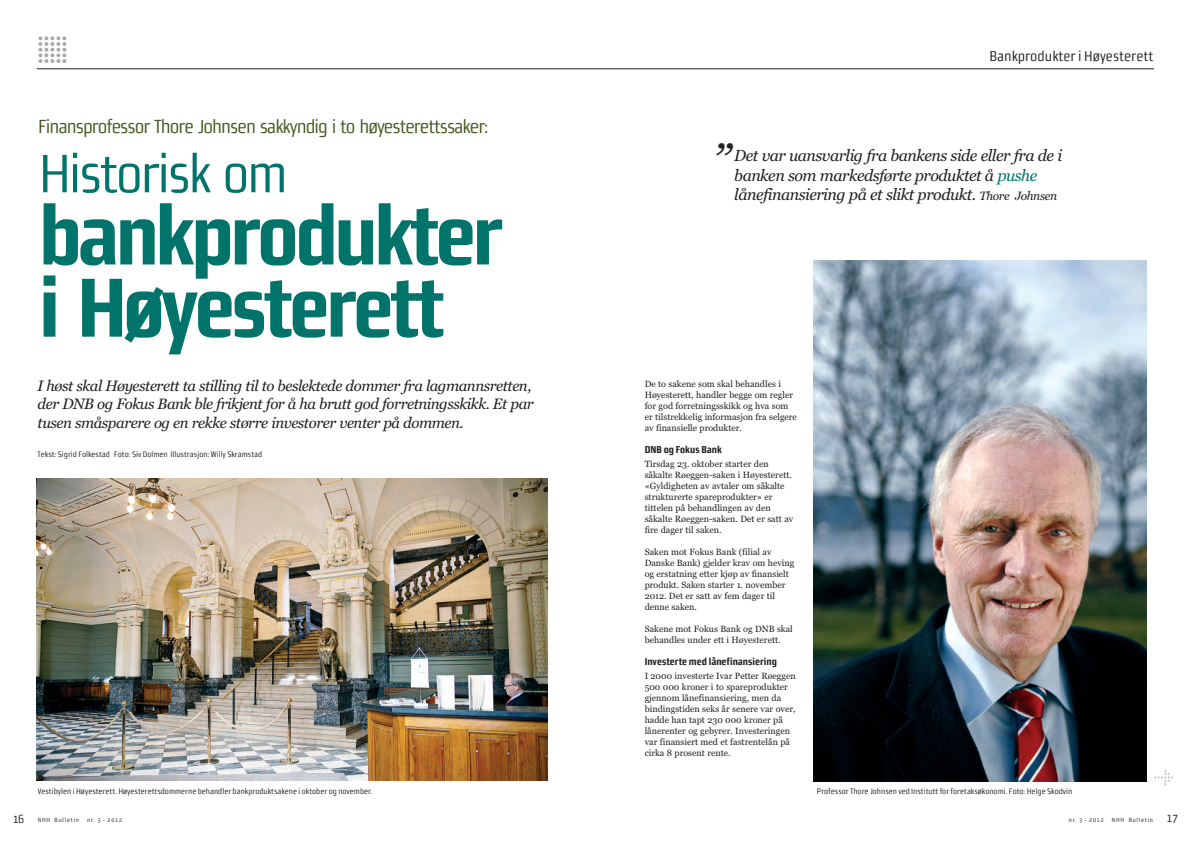
<style>
.page{position:relative;width:1191px;height:842px;background:#fff}
.page>*{position:absolute;margin:0;border:0;box-sizing:border-box;transform-origin:0 0}
.t1{font:83.6px/72.2px "Morgan Sans Cond Bold Office";letter-spacing:-.05em;color:#00736a}
.t2{font:54px "Morgan Sans Cond Regular Office";letter-spacing:-.05em;color:#00736a}
.t3{font:italic 46.7px "Georgia";color:#231f20}
.t4{font:19px "Morgan Sans Cond Regular Office";letter-spacing:-.05em;color:#44591f}
.t5{font:italic 16px/19.2px "Georgia";letter-spacing:-.03em;color:#231f20}
.t6{font:italic 15px/18.4px "Georgia";letter-spacing:-.03em;color:#231f20}
.t7{font:14.2px "Morgan Sans Cond Regular Office";color:#231f20}
.t8{font:10px "Morgan Sans Cond Bold Office";color:#231f20}
.t9{font:9px/11px "Georgia";color:#231f20}
.t10{font:8px "Morgan Sans Cond Regular Office";color:#231f20}
.t11{font:6px "Morgan Sans Cond Regular Office";letter-spacing:.13em;color:#231f20}
.s1{color:#00736a}
.s2{font-size:12px}
</style>
<div class="page">
<hr style="left:37px;top:68px;width:1117px;height:1px;background:#231f20">
<svg style="left:38px;top:36px;width:28px;height:27px"></svg>
<img style="left:813px;top:261px;width:333px;height:521px">
<svg style="left:1154px;top:769px;width:19px;height:16px"></svg>
<img style="left:37px;top:478px;width:510px;height:303px">
<h3 class="t4" style="left:38px;top:116px;width:452px">Finansprofessor Thore Johnsen sakkyndig i to høyesterettssaker:</h3>
<h2 class="t2" style="left:39px;top:142px;width:251px">Historisk om</h2>
<h1 class="t1" style="left:39px;top:199px;width:466px">bankprodukter i Høyesterett</h1>
<h3 class="t6" style="left:38px;top:376px;width:498px">I høst skal Høyesterett ta stilling til to beslektede dommer fra lagmannsretten, der DNB og Fokus Bank ble frikjent for å ha brutt god forretningsskikk. Et par tusen småsparere og en rekke større investorer venter på dommen.</h3>
<p class="t10" style="left:38px;top:450px;width:226px">Tekst: Sigrid Folkestad Foto: Siv Dolmen Illustrasjon: Willy Skramstad</p>
<h3 class="t7" style="left:989px;top:47px;width:166px">Bankprodukter i Høyesterett</h3>
<h3 class="t3" style="left:712px;top:135px;width:20px">”</h3>
<h3 class="t5" style="left:734px;top:146px;width:329px">Det var uansvarlig fra bankens side eller fra de i banken som markedsførte produktet å <span class="s1">pushe </span>lånefinansiering på et slikt produkt. <span class="s2">Thore Johnsen</span></h3>
<p class="t9" style="left:644px;top:379px;width:154px">De to sakene som skal behandles i Høyesterett, handler begge om regler for god forretningsskikk og hva som er tilstrekkelig informasjon fra selgere av finansielle produkter.</p>
<p class="t8" style="left:644px;top:444px;width:79px">DNB og Fokus Bank</p>
<p class="t9" style="left:644px;top:459px;width:150px">Tirsdag 23. oktober starter den såkalte Røeggen-saken i Høyesterett. «Gyldigheten av avtaler om såkalte strukturerte spareprodukter» er tittelen på behandlingen av den såkalte Røeggen-saken. Det er satt av fire dager til saken.</p>
<p class="t9" style="left:644px;top:547px;width:151px">Saken mot Fokus Bank (filial av<br>Danske Bank) gjelder krav om heving og erstatning etter kjøp av finansielt produkt. Saken starter 1. november<br>2012. Det er satt av fem dager til denne saken.</p>
<p class="t9" style="left:644px;top:624px;width:150px">Sakene mot Fokus Bank og DNB skal behandles under ett i Høyesterett.</p>
<p class="t8" style="left:644px;top:656px;width:134px">Investerte med lånefinansiering</p>
<p class="t9" style="left:644px;top:670px;width:152px">I 2000 investerte Ivar Petter Røeggen 500 000 kroner i to spareprodukter gjennom lånefinansiering, men da bindingstiden seks år senere var over, hadde han tapt 230 000 kroner på lånerenter og gebyrer. Investeringen var finansiert med et fastrentelån på cirka 8 prosent rente.</p>
<p class="t10" style="left:38px;top:786px;width:336px">Vestibylen i Høyesterett. Høyesterettsdommerne behandler bankproduktsakene i oktober og november.</p>
<p class="t10" style="left:817px;top:786px;width:257px">Professor Thore Johnsen ved Institutt for foretaksøkonomi. Foto: Helge Skodvin</p>
<p class="t11" style="left:13px;top:816px;width:68px"><span class="s2">16</span> NHH Bulletin</p>
<p class="t11" style="left:87px;top:816px;width:37px">nr. 3 - 2012</p>
<p class="t11" style="left:1068px;top:816px;width:37px">nr. 3 - 2012</p>
<p class="t11" style="left:1112px;top:816px;width:68px">NHH Bulletin <span class="s2">17</span></p>
</div>
